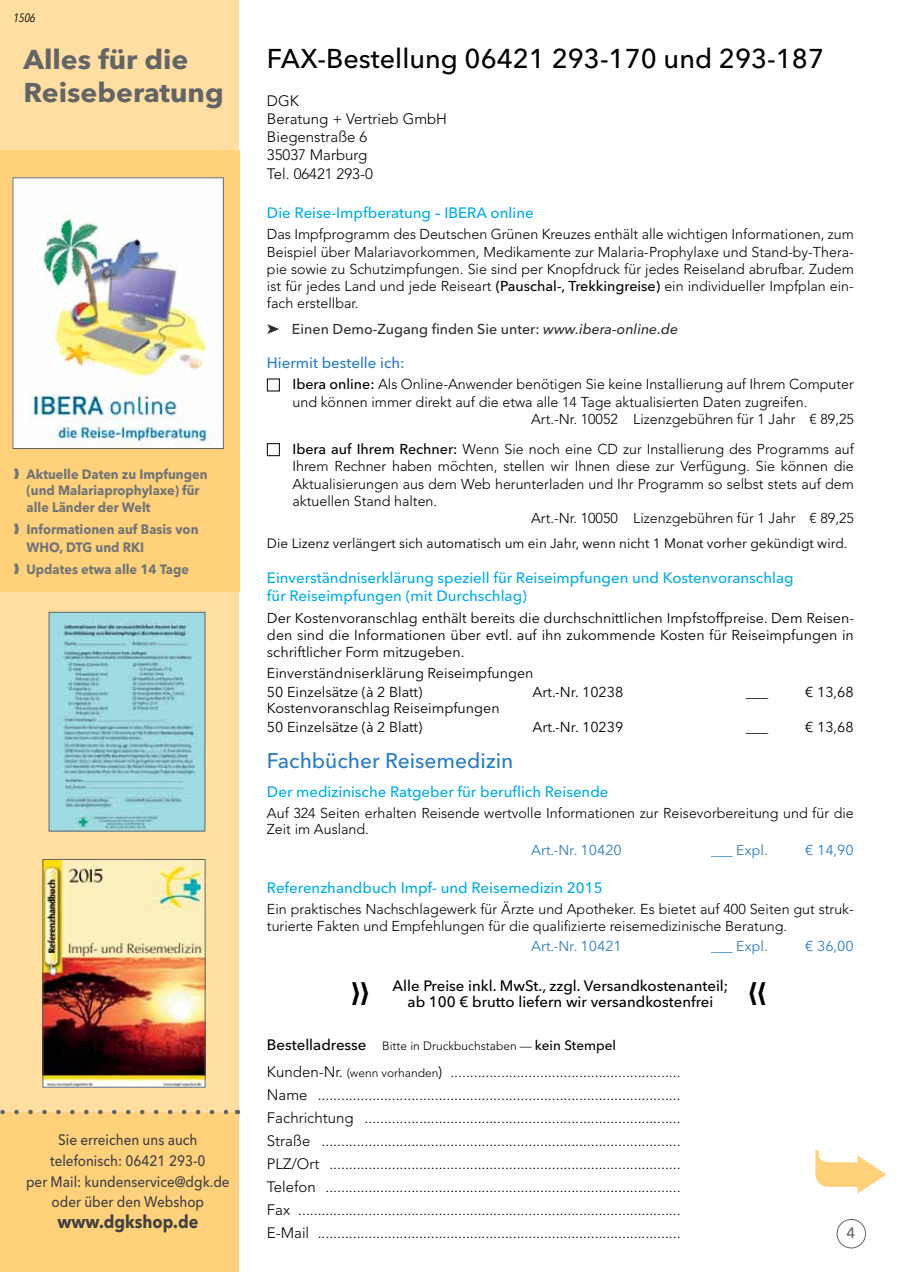
<style>
.page{position:relative;width:902px;height:1272px;background:#fff}
.page>*{position:absolute;margin:0;border:0;box-sizing:border-box;transform-origin:0 0}
.t1{font:500 27px "Avenir Next LT Pro";color:#000}
.t2{font:700 27px/32.4px "Avenir Next LT Pro";color:#636466;scale:1.05 1}
.t3{font:500 21px "Avenir Next LT Pro";color:#2a7dc1}
.t4{font:700 18px "Avenir Next LT Pro";color:#414042;scale:.9 1}
.t5{font:300 15px/23px "Avenir LT";color:#000}
.t6{font:500 15px/18px "Avenir Next LT Pro";color:#00aee6}
.t7{font:500 15px/20.7px "Avenir Next LT Pro";color:#414042;text-align:center;scale:.9 1}
.t8{font:500 15px/16.5px "Avenir Next LT Pro";color:#000;text-align:center}
.t9{font:500 15px "Avenir Next LT Pro";color:#2a7dc1}
.t10{font:500 15px "Avenir Next LT Pro";color:#636466}
.t11{font:300 14.25px/17.2px "Avenir LT";color:#000}
.t12{font:14.25px/17.2px "Avenir Next LT Pro";color:#000}
.t13{font:14.25px "Avenir Next LT Pro";color:#2a7dc1}
.t14{font:500 14.25px "Avenir Next LT Pro";color:#2e2e2f}
.t15{font:700 13.5px/16.2px "Avenir Next LT Pro";color:#727476;scale:.94 1}
.t16{font:13.5px "Avenir Next LT Pro";color:#000}
.t17{font:300 12px "Avenir LT";color:#000}
.t18{font:italic condensed 12px "Avenir Next LT Pro";color:#000}
.s1{font-family:"Avenir Next LT Pro";font-weight:500}
.s2{font-style:italic}
.s3{font-family:"Avenir Next LT Pro";font-weight:500;font-size:15px}
.s4{font-family:"Avenir Next LT Pro";font-weight:500;font-size:13.5px}
.s5{font-size:12px}
</style>
<div class="page">
<div style="left:0;top:0;width:239px;height:1271px;background:#ffdea2"></div>
<div style="left:0;top:150px;width:239px;height:441px;background:#ffd17b"></div>
<img style="left:15px;top:180px;width:206px;height:266px">
<div style="left:0;top:1111px;width:238px;height:160px;background:#ffd17b"></div>
<svg style="left:0;top:1109px;width:230px;height:5px"></svg>
<img style="left:45px;top:861px;width:158px;height:224px">
<img style="left:51px;top:614px;width:152px;height:215px">
<div style="left:49px;top:612px;width:156px;height:219px;border:1px solid #636466"></div>
<div style="left:267px;top:378px;width:13px;height:13px;border:1px solid #000"></div>
<div style="left:267px;top:443px;width:13px;height:13px;border:1px solid #000"></div>
<div style="left:836px;top:1219px;width:29px;height:29px;border:1px solid #636466;border-radius:50%"></div>
<p class="t18" style="left:13px;top:10px;width:24px">1506</p>
<h1 class="t2" style="left:23px;top:43px;width:192px">Alles für die<br>Reiseberatung</h1>
<p class="t15" style="left:27px;top:466px;width:194px;text-indent:-13px">→ Aktuelle Daten zu Impfungen (und Malariaprophylaxe) für alle Länder der Welt</p>
<p class="t15" style="left:27px;top:520px;width:184px;line-height:18px;text-indent:-13px">→ Informationen auf Basis von<br>WHO, DTG und RKI</p>
<p class="t15" style="left:14px;top:561px;width:188px">→ Updates etwa alle 14 Tage</p>
<p class="t7" style="left:26px;top:1129px;width:228px">Sie erreichen uns auch telefonisch: 06421 293-0<br>per Mail: kundenservice@dgk.de oder über den Webshop</p>
<p class="t4" style="left:57px;top:1210px;width:158px">www.dgkshop.de</p>
<h1 class="t1" style="left:267px;top:43px;width:558px">FAX-Bestellung 06421 293-170 und 293-187</h1>
<p class="t5" style="left:267px;top:92px;width:182px;line-height:18.1px">DGK<br>Beratung + Vertrieb GmbH<br>Biegenstraße 6<br>35037 Marburg<br>Tel. 06421 293-0</p>
<p class="t6" style="left:267px;top:203px;width:268px">Die Reise-Impfberatung – IBERA online</p>
<p class="t11" style="left:267px;top:226px;width:588px;text-align:justify">Das Impfprogramm des Deutschen Grünen Kreuzes enthält alle wichtigen Informationen, zum Beispiel über Malariavorkommen, Medikamente zur Malaria-Prophylaxe und Stand-by-Thera&shy;pie sowie zu Schutzimpfungen. Sie sind per Knopfdruck für jedes Reiseland abrufbar. Zudem ist für jedes Land und jede Reiseart <span class="s1">(Pauschal-, Trekkingreise)</span> ein individueller Impfplan ein&shy;fach erstellbar.</p>
<p class="t14" style="left:267px;top:320px;width:412px">➤ Einen Demo-Zugang finden Sie unter: <span class="s2">www.ibera-online.de</span></p>
<p class="t9" style="left:267px;top:354px;width:139px">Hiermit bestelle ich:</p>
<p class="t11" style="left:292px;top:376px;width:563px"><span class="s1">Ibera online:</span> Als Online-Anwender benötigen Sie keine Installierung auf Ihrem Computer</p>
<p class="t11" style="left:292px;top:393px;width:516px">und können immer direkt auf die etwa alle 14 Tage aktualisierten Daten zugreifen.</p>
<p class="t11" style="left:531px;top:410px;width:324px">Art.-Nr. 10052 Lizenzgebühren für 1 Jahr € 89,25</p>
<p class="t11" style="left:292px;top:440px;width:563px"><span class="s1">Ibera auf Ihrem Rechner:</span> Wenn Sie noch eine CD zur Installierung des Programms auf</p>
<p class="t11" style="left:292px;top:458px;width:562px">Ihrem Rechner haben möchten, stellen wir Ihnen diese zur Verfügung. Sie können die</p>
<p class="t11" style="left:292px;top:475px;width:563px">Aktualisierungen aus dem Web herunterladen und Ihr Programm so selbst stets auf dem</p>
<p class="t11" style="left:292px;top:492px;width:146px">aktuellen Stand halten.</p>
<p class="t11" style="left:531px;top:509px;width:324px">Art.-Nr. 10050 Lizenzgebühren für 1 Jahr € 89,25</p>
<p class="t16" style="left:267px;top:535px;width:582px">Die Lizenz verlängert sich automatisch um ein Jahr, wenn nicht 1 Monat vorher gekündigt wird.</p>
<p class="t6" style="left:267px;top:568px;width:528px">Einverständniserklärung speziell für Reiseimpfungen und Kostenvoranschlag für Reiseimpfungen (mit Durchschlag)</p>
<p class="t12" style="left:267px;top:609px;width:588px;text-align:justify">Der Kostenvoranschlag enthält bereits die durchschnittlichen Impfstoffpreise. Dem Reisen&shy;den sind die Informationen über evtl. auf ihn zukommende Kosten für Reiseimpfungen in schriftlicher Form mitzugeben.</p>
<p class="t12" style="left:267px;top:663px;width:268px;line-height:18.8px">Einverständniserklärung Reiseimpfungen<br>50 Einzelsätze (à 2 Blatt)</p>
<p class="t5" style="left:745px;top:680px;width:24px">___</p>
<p class="t12" style="left:805px;top:683px;width:50px">€ 13,68</p>
<p class="t12" style="left:532px;top:683px;width:92px">Art.-Nr. 10238</p>
<p class="t12" style="left:267px;top:698px;width:234px;line-height:18.8px">Kostenvoranschlag Reiseimpfungen<br>50 Einzelsätze (à 2 Blatt)</p>
<p class="t12" style="left:532px;top:718px;width:92px">Art.-Nr. 10239</p>
<p class="t5" style="left:745px;top:715px;width:24px">___</p>
<p class="t12" style="left:805px;top:718px;width:50px">€ 13,68</p>
<h2 class="t3" style="left:267px;top:747px;width:248px">Fachbücher Reisemedizin</h2>
<p class="t6" style="left:267px;top:783px;width:343px">Der medizinische Ratgeber für beruflich Reisende</p>
<p class="t11" style="left:267px;top:804px;width:588px;line-height:16.5px">Auf 324 Seiten erhalten Reisende wertvolle Informationen zur Reisevorbereitung und für die<br>Zeit im Ausland.</p>
<p class="t13" style="left:531px;top:841px;width:92px">Art.-Nr. 10420</p>
<p class="t13" style="left:711px;top:841px;width:58px">___ Expl.</p>
<p class="t13" style="left:805px;top:841px;width:50px">€ 14,90</p>
<p class="t6" style="left:267px;top:879px;width:337px">Referenzhandbuch Impf- und Reisemedizin 2015</p>
<p class="t11" style="left:267px;top:900px;width:588px;line-height:16.5px">Ein praktisches Nachschlagewerk für Ärzte und Apotheker. Es bietet auf 400 Seiten gut struk&shy;turierte Fakten und Empfehlungen für die qualifizierte reisemedizinische Beratung.</p>
<p class="t13" style="left:531px;top:937px;width:92px">Art.-Nr. 10421</p>
<p class="t13" style="left:711px;top:937px;width:58px">___ Expl.</p>
<p class="t13" style="left:805px;top:937px;width:50px">€ 36,00</p>
<p class="t8" style="left:392px;top:977px;width:337px">Alle Preise inkl. MwSt., zzgl. Versandkostenanteil; ab 100 € brutto liefern wir versandkostenfrei</p>
<p class="t17" style="left:267px;top:1038px;width:350px"><span class="s3">Bestelladresse</span> Bitte in Druckbuchstaben — <span class="s4">kein Stempel</span></p>
<p class="t5" style="left:267px;top:1060px;width:415px;text-align:justify">Kunden-Nr. <span class="s5">(wenn vorhanden</span>) ...........................................................<br>Name .............................................................................................<br>Fachrichtung .................................................................................<br>Straße ............................................................................................<br>PLZ/Ort ..........................................................................................<br>Telefon ...........................................................................................<br>Fax ..................................................................................................<br>E-Mail .............................................................................................</p>
<p class="t10" style="left:846px;top:1224px;width:10px">4</p>
</div>
